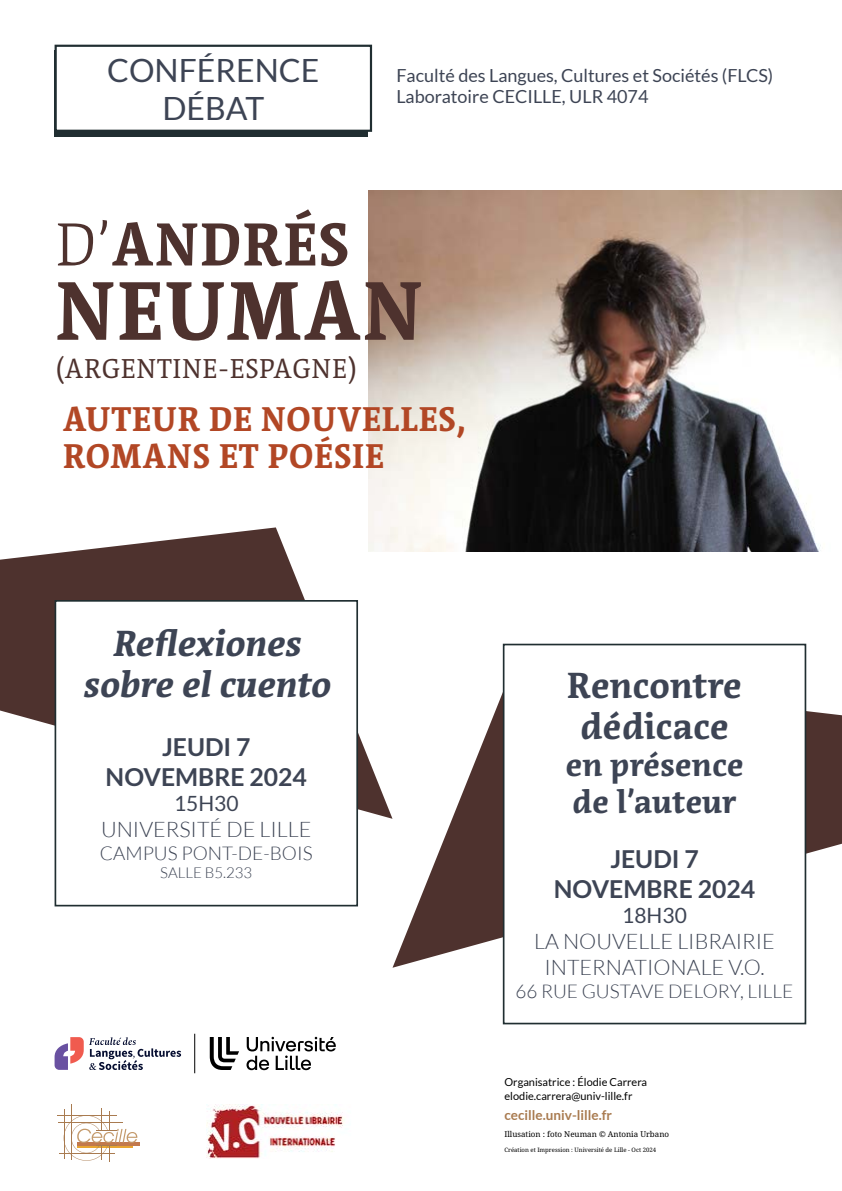
<style>
.page{position:relative;width:842px;height:1191px;background:#fff}
.page>*{position:absolute;margin:0;border:0;box-sizing:border-box;transform-origin:0 0}
.t1{font:700 82.1px "Acuta";letter-spacing:.025em;color:#4e322e}
.t2{font:700 60px "Acuta";letter-spacing:.025em;color:#4e322e}
.t3{font:italic 700 36px/41px "Acuta";color:#3d4454;text-align:center}
.t4{font:700 36px/41px "Acuta";color:#3d4454;text-align:center}
.t5{font:700 34px/37px "Acuta";letter-spacing:.025em;color:#b24725}
.t6{font:700 32px/37px "Acuta";color:#3d4454}
.t7{font:32px/38.4px "Lato";color:#3d4454;text-align:center}
.t8{font:300 27px "Acuta";letter-spacing:.025em;color:#4e322e}
.t9{font:700 24.8px/29.7px "Lato";color:#3d4454;text-align:center}
.t10{font:300 21.5px/25.7px "Lato";color:#3d4454;text-align:center}
.t11{font:21px "Lato";color:#3d4454}
.t12{font:300 19px "Lato";color:#3d4454}
.t13{font:18px/21.6px "Lato";color:#3d4454}
.t14{font:300 15px "Lato";color:#3d4454}
.t15{font:700 13.5px "Lato";color:#a97b50}
.t16{font:11px/13.2px "Lato";color:#000}
.t17{font:8px "Noto Serif";color:#000}
.t18{font:6px "Noto Serif";color:#000}
.s1{font-weight:100}
</style>
<div class="page">
<svg style="left:392px;top:676px;width:450px;height:291px"></svg>
<div style="left:55px;top:51px;width:313px;height:86px;background:#202e31"></div>
<div style="left:56px;top:46px;width:315px;height:85px;background:#fff"></div>
<div style="left:55px;top:45px;width:317px;height:87px;border:2px solid #202e31"></div>
<img style="left:368px;top:191px;width:474px;height:360px">
<hr style="left:77px;top:1142px;width:62px;height:4px;background:#c2794d">
<hr style="left:58px;top:1122px;width:65px;height:1px;background:#a97b50">
<hr style="left:57px;top:1115px;width:60px;height:1px;background:#a97b50">
<hr style="left:59px;top:1153px;width:55px;height:1px;background:#a97b50">
<hr style="left:71px;top:1104px;width:1px;height:56px;background:#a97b50">
<svg style="left:64px;top:1108px;width:73px;height:53px"></svg>
<hr style="left:195px;top:1033px;width:1px;height:40px;background:#000">
<svg style="left:210px;top:1037px;width:29px;height:33px"></svg>
<svg style="left:246px;top:1036px;width:90px;height:34px"></svg>
<svg style="left:55px;top:1037px;width:126px;height:33px"></svg>
<div style="left:504px;top:644px;width:301px;height:379px;background:#fff"></div>
<div style="left:503px;top:643px;width:303px;height:381px;border:2px solid #202e31"></div>
<svg style="left:0;top:527px;width:392px;height:292px;fill:#4e322e"></svg>
<div style="left:55px;top:601px;width:302px;height:304px;background:#fff"></div>
<div style="left:55px;top:600px;width:303px;height:306px;border:2px solid #202e31"></div>
<img style="left:206px;top:1104px;width:138px;height:55px">
<h3 class="t7" style="left:107px;top:51px;width:214px">CONFÉRENCE<br>DÉBAT</h3>
<p class="t13" style="left:396px;top:64px;width:378px">Faculté des Langues, Cultures et Sociétés (FLCS)<br>Laboratoire CECILLE, ULR 4074</p>
<h2 class="t2" style="left:55px;top:208px;width:296px"><span class="s1">D’</span>ANDRÉS</h2>
<h1 class="t1" style="left:56px;top:261px;width:369px">NEUMAN</h1>
<h3 class="t8" style="left:55px;top:352px;width:304px">(ARGENTINE-ESPAGNE)</h3>
<h3 class="t5" style="left:63px;top:400px;width:405px">AUTEUR DE NOUVELLES,<br>ROMANS ET POÉSIE</h3>
<h3 class="t3" style="left:82px;top:623px;width:249px">Reflexiones sobre el cuento</h3>
<h3 class="t9" style="left:106px;top:732px;width:203px">JEUDI 7<br>NOVEMBRE 2024</h3>
<p class="t11" style="left:174px;top:792px;width:66px">15H30</p>
<p class="t10" style="left:101px;top:816px;width:212px">UNIVERSITÉ DE LILLE</p>
<p class="t12" style="left:100px;top:842px;width:214px">CAMPUS PONT-DE-BOIS</p>
<p class="t14" style="left:160px;top:864px;width:93px">SALLE B5.233</p>
<h3 class="t4" style="left:567px;top:664px;width:176px">Rencontre dédicace</h3>
<h3 class="t6" style="left:565px;top:745px;width:180px">en présence de l’auteur</h3>
<h3 class="t9" style="left:554px;top:844px;width:203px">JEUDI 7<br>NOVEMBRE 2024</h3>
<p class="t11" style="left:622px;top:904px;width:66px">18H30</p>
<p class="t10" style="left:534px;top:928px;width:242px">LA NOUVELLE LIBRAIRIE<br>INTERNATIONALE V.O.</p>
<p class="t12" style="left:516px;top:980px;width:279px">66 RUE GUSTAVE DELORY, LILLE</p>
<p class="t16" style="left:504px;top:1075px;width:144px">Organisatrice : Élodie Carrera elodie.carrera@univ-lille.fr</p>
<p class="t15" style="left:504px;top:1107px;width:109px">cecille.univ-lille.fr</p>
<p class="t17" style="left:504px;top:1128px;width:166px">Illusation : foto Neuman © Antonia Urbano</p>
<p class="t18" style="left:504px;top:1146px;width:153px">Création et Impression : Université de Lille - Oct 2024</p>
</div>
